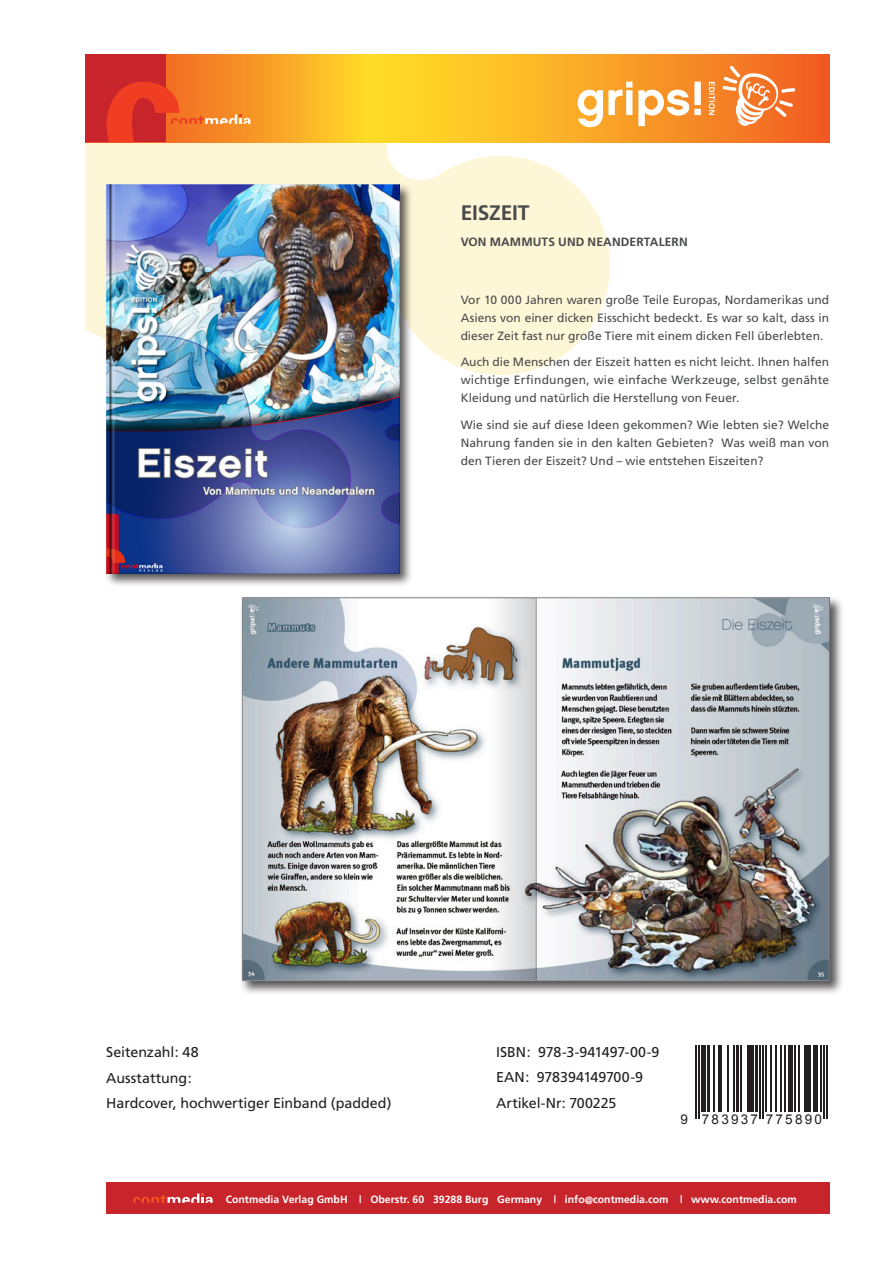
<style>
.page{position:relative;width:893px;height:1263px;background:#fff}
.page>*{position:absolute;margin:0;border:0;box-sizing:border-box;transform-origin:0 0}
.Fließ{font:700 21px "Frutiger";letter-spacing:-.01em;color:#494a4b}
.Fließ-2{font:14.25px/25.7px "Frutiger";letter-spacing:-.005em;color:#231f20}
.t1{font:13.5px "Arial";letter-spacing:.165em;color:#231f20}
.Fließ-3{font:12px/18px "Frutiger";letter-spacing:.005em;color:#494a4b;text-align:justify}
.Fließ-4{font:700 12px "Frutiger";letter-spacing:.01em;color:#494a4b}
.t2{font:700 10.5px "Frutiger";color:#fff}
</style>
<div class="page">
<div style="left:106px;top:1182px;width:723px;height:32px;background:#c8242b"></div>
<svg style="left:133px;top:1193px;width:80px;height:10px"></svg>
<svg style="left:85px;top:142px;width:539px;height:233px;fill:#fef7d7"></svg>
<svg style="left:85px;top:54px;width:744px;height:88px;background:#faad26"></svg>
<div style="left:85px;top:55px;width:80px;height:87px;background:#c8242b"></div>
<svg style="left:106px;top:82px;width:144px;height:60px"></svg>
<svg style="left:578px;top:66px;width:217px;height:61px"></svg>
<div style="left:104px;top:182px;width:309px;height:406px;background:#231f20;opacity:.75"></div>
<div style="left:106px;top:184px;width:294px;height:390px;background:#231f20;opacity:.75"></div>
<hr style="left:696px;top:1045px;width:1px;height:74px;background:#231f20">
<hr style="left:698px;top:1045px;width:2px;height:74px;background:#231f20">
<hr style="left:701px;top:1045px;width:4px;height:67px;background:#231f20">
<hr style="left:707px;top:1045px;width:3px;height:67px;background:#231f20">
<hr style="left:714px;top:1045px;width:1px;height:67px;background:#231f20">
<hr style="left:718px;top:1045px;width:1px;height:67px;background:#231f20">
<hr style="left:721px;top:1045px;width:1px;height:67px;background:#231f20">
<hr style="left:728px;top:1045px;width:1px;height:67px;background:#231f20">
<hr style="left:733px;top:1045px;width:2px;height:67px;background:#231f20">
<hr style="left:736px;top:1045px;width:3px;height:67px;background:#231f20">
<hr style="left:740px;top:1045px;width:1px;height:67px;background:#231f20">
<hr style="left:747px;top:1045px;width:1px;height:67px;background:#231f20">
<hr style="left:750px;top:1045px;width:4px;height:67px;background:#231f20">
<hr style="left:755px;top:1045px;width:3px;height:67px;background:#231f20">
<hr style="left:760px;top:1045px;width:1px;height:74px;background:#231f20">
<hr style="left:762px;top:1045px;width:2px;height:74px;background:#231f20">
<hr style="left:765px;top:1045px;width:1px;height:67px;background:#231f20">
<hr style="left:771px;top:1045px;width:1px;height:67px;background:#231f20">
<hr style="left:775px;top:1045px;width:1px;height:67px;background:#231f20">
<hr style="left:780px;top:1045px;width:2px;height:67px;background:#231f20">
<hr style="left:785px;top:1045px;width:1px;height:67px;background:#231f20">
<hr style="left:789px;top:1045px;width:4px;height:67px;background:#231f20">
<hr style="left:794px;top:1045px;width:2px;height:67px;background:#231f20">
<hr style="left:798px;top:1045px;width:2px;height:67px;background:#231f20">
<hr style="left:804px;top:1045px;width:4px;height:67px;background:#231f20">
<hr style="left:810px;top:1045px;width:1px;height:67px;background:#231f20">
<hr style="left:814px;top:1045px;width:4px;height:67px;background:#231f20">
<hr style="left:821px;top:1045px;width:1px;height:67px;background:#231f20">
<hr style="left:823px;top:1045px;width:2px;height:74px;background:#231f20">
<hr style="left:826px;top:1045px;width:2px;height:74px;background:#231f20">
<div style="left:240px;top:595px;width:604px;height:400px;background:#231f20;opacity:.75"></div>
<div style="left:242px;top:597px;width:588px;height:384px;background:#231f20;opacity:.75"></div>
<svg style="left:490px;top:598px;width:45px;height:382px"></svg>
<p class="Fließ" style="left:461px;top:200px;width:70px">Eiszeit</p>
<p class="Fließ-4" style="left:461px;top:235px;width:229px">Von Mammuts und Neandertalern</p>
<p class="Fließ-3" style="left:461px;top:291px;width:370px">Vor 10 000 Jahren waren große Teile Europas, Nordamerikas und Asiens von einer dicken Eisschicht bedeckt. Es war so kalt, dass in dieser Zeit fast nur große Tiere mit einem dicken Fell überlebten.</p>
<p class="Fließ-3" style="left:461px;top:353px;width:370px">Auch die Menschen der Eiszeit hatten es nicht leicht. Ihnen halfen wichtige Erfindungen, wie einfache Werkzeuge, selbst genähte Kleidung und natürlich die Herstellung von Feuer.</p>
<p class="Fließ-3" style="left:461px;top:416px;width:370px">Wie sind sie auf diese Ideen gekommen? Wie lebten sie? Welche Nahrung fanden sie in den kalten Gebieten? Was weiß man von den Tieren der Eiszeit? Und – wie entstehen Eiszeiten?</p>
<p class="Fließ-2" style="left:106px;top:1039px;width:287px">Seitenzahl: 48<br>Ausstattung:<br>Hardcover, hochwertiger Einband (padded)</p>
<p class="Fließ-2" style="left:496px;top:1039px;width:165px">ISBN: 978-3-941497-00-9</p>
<p class="Fließ-2" style="left:496px;top:1064px;width:148px">EAN: 978394149700-9</p>
<p class="Fließ-2" style="left:496px;top:1090px;width:122px">Artikel-Nr: 700225</p>
<p class="t1" style="left:680px;top:1110px;width:143px">9 783937 775890</p>
<p class="t2" style="left:226px;top:1193px;width:573px">Contmedia Verlag GmbH | Oberstr. 60 39288 Burg Germany | info@contmedia.com | www.contmedia.com</p>
</div>
